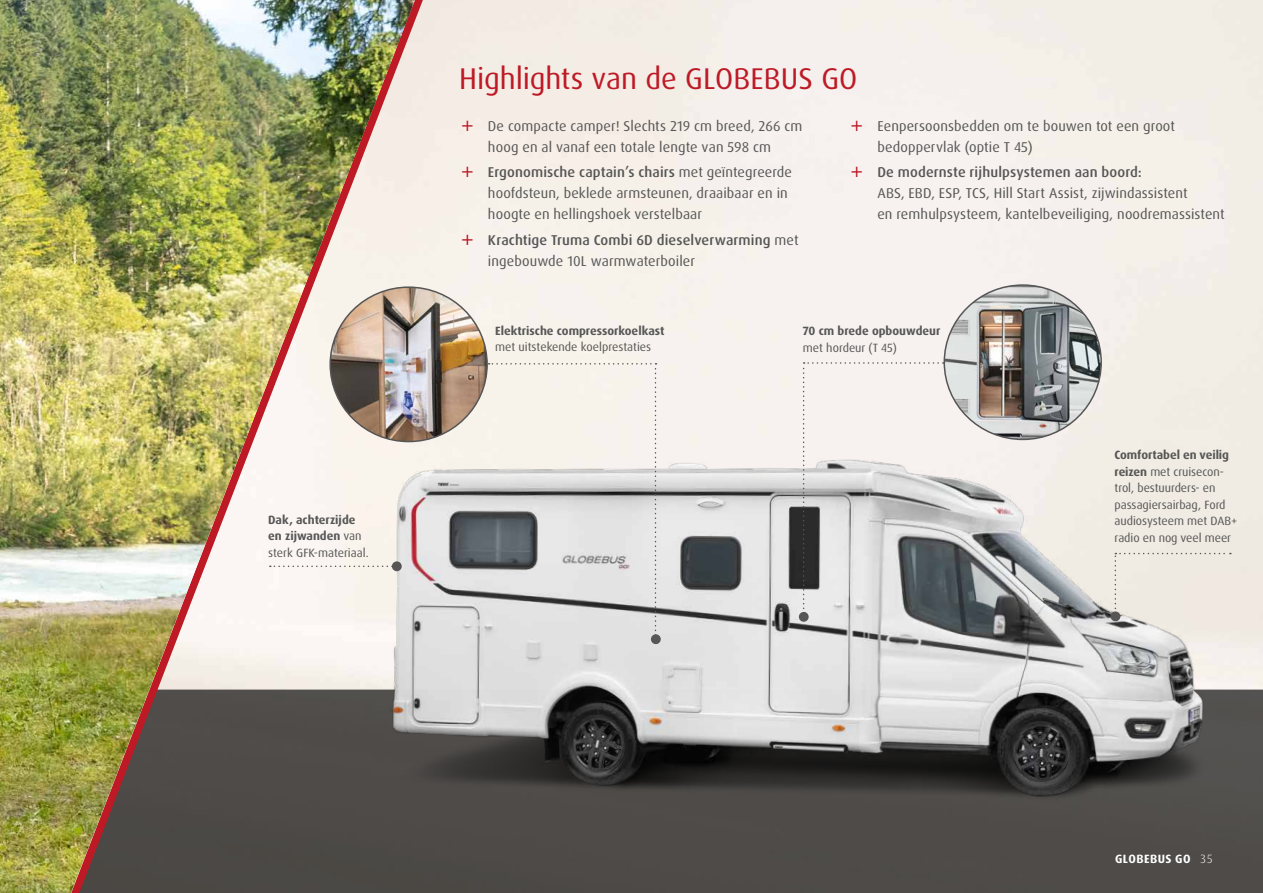
<style>
.page{position:relative;width:1263px;height:893px;background:#fff}
.page>*{position:absolute;margin:0;border:0;box-sizing:border-box;transform-origin:0 0}
.t1{font:30px "Dax Pro";letter-spacing:-.005em;color:#bd1a26}
.t2{font:14.25px/21px "Dax Pro";letter-spacing:.01em;color:#565656}
.t3{font:500 14.25px/21px "Dax Pro";letter-spacing:.01em;color:#565656}
.t4{font:12px/16.5px "Dax Pro";letter-spacing:-.005em;color:#565656}
.t5{font:700 12px/16.5px "Dax Pro";color:#565656}
.t6{font:700 12px "Dax Pro";letter-spacing:.04em;color:#fff}
.t7{font:300 12px "Dax OT";color:#fff}
.s1{font-weight:400}
.s2{font-weight:500}
.s3{font-weight:700}
</style>
<div class="page">
<svg style="left:439px;top:690px;width:824px;height:203px;background:#4e4b48"></svg>
<svg style="left:415px;top:0;width:24px;height:893px;background:#e4dbd4"></svg>
<img style="left:0;top:0;width:415px;height:893px">
<img style="left:299px;top:360px;width:935px;height:504px">
<img style="left:330px;top:287px;width:157px;height:155px">
<img style="left:944px;top:285px;width:157px;height:154px">
<div style="left:392px;top:561px;width:10px;height:10px;background:#565656;border-radius:50%"></div>
<div style="left:651px;top:634px;width:10px;height:10px;background:#565656;border-radius:50%"></div>
<svg style="left:489px;top:363px;width:167px;height:277px;background:#d9d8d5"></svg>
<div style="left:1110px;top:611px;width:10px;height:10px;background:#565656;border-radius:50%"></div>
<svg style="left:270px;top:566px;width:122px;height:1px"></svg>
<div style="left:1114px;top:553px;width:117px;height:65px;background:#eeeae1"></div>
<svg style="left:803px;top:362px;width:141px;height:252px"></svg>
<div style="left:799px;top:612px;width:10px;height:10px;background:#565656;border-radius:50%"></div>
<svg style="left:462px;top:121px;width:10px;height:10px"></svg>
<svg style="left:462px;top:167px;width:10px;height:10px"></svg>
<svg style="left:462px;top:234px;width:10px;height:11px"></svg>
<svg style="left:852px;top:121px;width:10px;height:10px"></svg>
<svg style="left:852px;top:167px;width:10px;height:10px"></svg>
<p class="t5" style="left:268px;top:511px;width:102px">Dak, achterzijde en zijwanden <span class="s1">van sterk GFK-materiaal.</span></p>
<h1 class="t1" style="left:459px;top:59px;width:400px">Highlights van de GLOBEBUS GO</h1>
<p class="t2" style="left:488px;top:116px;width:316px">De compacte camper! Slechts 219 cm breed, 266 cm hoog en al vanaf een totale lengte van 598 cm</p>
<p class="t2" style="left:488px;top:162px;width:306px"><span class="s2">Ergonomische captain’s chairs</span> met geïntegreerde hoofdsteun, beklede armsteunen, draaibaar en in hoogte en hellingshoek verstelbaar</p>
<p class="t3" style="left:488px;top:229px;width:312px">Krachtige Truma Combi 6D dieselverwarming <span class="s1">met ingebouwde 10L warmwaterboiler</span></p>
<p class="t2" style="left:877px;top:116px;width:299px">Eenpersoonsbedden om te bouwen tot een groot bedoppervlak (optie T 45)</p>
<p class="t3" style="left:877px;top:162px;width:266px">De modernste rijhulpsystemen aan boord:</p>
<p class="t2" style="left:877px;top:183px;width:349px">ABS, EBD, ESP, TCS, Hill Start Assist, zijwindassistent<br>en remhulpsysteem, kantelbeveiliging, noodremassistent</p>
<p class="t5" style="left:495px;top:322px;width:171px">Elektrische compressorkoelkast</p>
<p class="t4" style="left:495px;top:339px;width:158px">met uitstekende koelprestaties</p>
<p class="t5" style="left:803px;top:323px;width:139px">70 cm brede opbouwdeur</p>
<p class="t4" style="left:803px;top:340px;width:95px">met hordeur (T 45)</p>
<p class="t4" style="left:1114px;top:447px;width:124px"><span class="s3">Comfortabel en veilig reizen</span> met cruisecon&shy;trol, bestuurders- en passagiersairbag, Ford audiosysteem met DAB+ radio en nog veel meer</p>
<p class="t6" style="left:1115px;top:851px;width:77px">GLOBEBUS GO</p>
<p class="t7" style="left:1200px;top:851px;width:14px">35</p>
</div>
